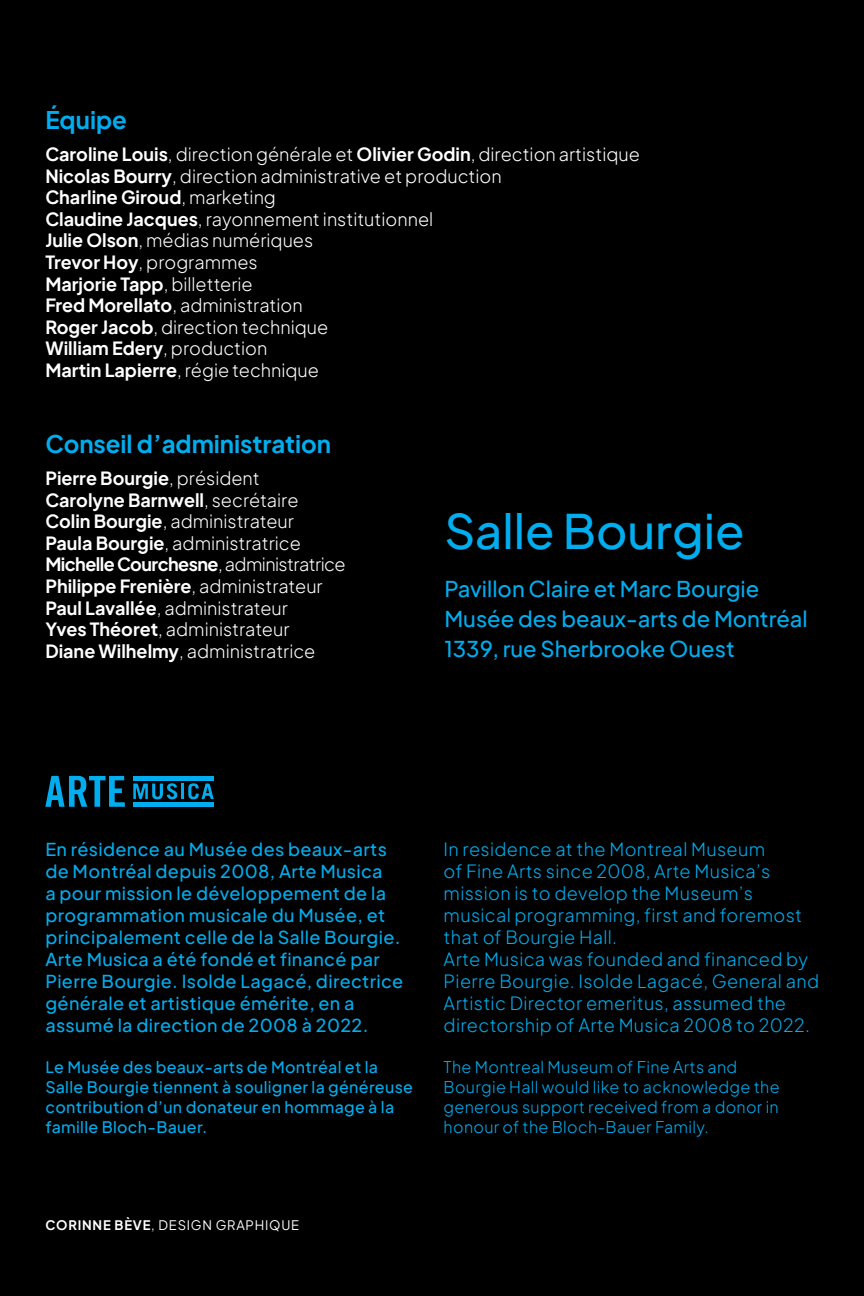
<style>
.page{position:relative;width:864px;height:1296px;background:#000001}
.page>*{position:absolute;margin:0;border:0;box-sizing:border-box;transform-origin:0 0}
.t1{font:500 48px "Plus Jakarta Sans";color:#00aeef}
.t2{font:700 24px "Plus Jakarta Sans";color:#00aeef}
.t3{font:500 22px/30px "Plus Jakarta Sans";color:#00aeef}
.t4{font:300 18px/21.6px "Plus Jakarta Sans";color:#fff}
.t5{font:500 18px/22px "Plus Jakarta Sans";letter-spacing:.02em;color:#00aeef}
.t6{font:300 18px/22px "Plus Jakarta Sans";letter-spacing:.02em;color:#00aeef}
.t7{font:500 16px/20px "Plus Jakarta Sans";letter-spacing:.02em;color:#00aeef}
.t8{font:300 16px/20px "Plus Jakarta Sans";letter-spacing:.02em;color:#00aeef}
.t9{font:13px "Plus Jakarta Sans";letter-spacing:.06em;color:#fff}
.s1{font-weight:700}
</style>
<div class="page">
<hr style="left:133px;top:776px;width:81px;height:4px;background:#00aeef">
<div style="left:133px;top:802px;width:81px;height:5px;background:#00aeef"></div>
<svg style="left:45px;top:776px;width:80px;height:31px"></svg>
<svg style="left:133px;top:783px;width:45px;height:17px"></svg>
<svg style="left:188px;top:783px;width:26px;height:17px"></svg>
<hr style="left:181px;top:784px;width:3px;height:15px;background:#00aeef">
<h2 class="t2" style="left:45px;top:100px;width:83px">Équipe</h2>
<p class="t4" style="left:45px;top:142px;width:596px"><span class="s1">Caroline Louis</span>, direction générale et <span class="s1">Olivier Godin</span>, direction artistique <span class="s1">Nicolas Bourry</span>, direction administrative et production<br><span class="s1">Charline Giroud</span>, marketing<br><span class="s1">Claudine Jacques</span>, rayonnement institutionnel<br><span class="s1">Julie Olson</span>, médias numériques<br><span class="s1">Trevor Hoy</span>, programmes<br><span class="s1">Marjorie Tapp</span>, billetterie<br><span class="s1">Fred Morellato</span>, administration<br><span class="s1">Roger Jacob</span>, direction technique<br><span class="s1">William Edery</span>, production<br><span class="s1">Martin Lapierre</span>, régie technique</p>
<h2 class="t2" style="left:45px;top:424px;width:287px">Conseil d’administration</h2>
<p class="t4" style="left:45px;top:466px;width:302px"><span class="s1">Pierre Bourgie</span>, président<br><span class="s1">Carolyne Barnwell</span>, secrétaire <span class="s1">Colin Bourgie</span>, administrateur<br><span class="s1">Paula Bourgie</span>, administratrice <span class="s1">Michelle Courchesne</span>, administratrice <span class="s1">Philippe Frenière</span>, administrateur <span class="s1">Paul Lavallée</span>, administrateur<br><span class="s1">Yves Théoret</span>, administrateur<br><span class="s1">Diane Wilhelmy</span>, administratrice</p>
<h1 class="t1" style="left:444px;top:492px;width:302px">Salle Bourgie</h1>
<p class="t3" style="left:444px;top:573px;width:365px">Pavillon Claire et Marc Bourgie<br>Musée des beaux-arts de Montréal<br>1339, rue Sherbrooke Ouest</p>
<p class="t5" style="left:45px;top:838px;width:359px">En résidence au Musée des beaux-arts de Montréal depuis 2008, Arte Musica<br>a pour mission le développement de la programmation musicale du Musée, et principalement celle de la Salle Bourgie.<br>Arte Musica a été fondé et financé par Pierre Bourgie. Isolde Lagacé, directrice générale et artistique émérite, en a assumé la direction de 2008 à 2022.</p>
<p class="t7" style="left:45px;top:1057px;width:369px">Le Musée des beaux-arts de Montréal et la Salle Bourgie tiennent à souligner la généreuse contribution d’un donateur en hommage à la famille Bloch-Bauer.</p>
<p class="t6" style="left:444px;top:838px;width:377px">In residence at the Montreal Museum<br>of Fine Arts since 2008, Arte Musica’s mission is to develop the Museum’s musical programming, first and foremost that of Bourgie Hall.<br>Arte Musica was founded and financed by Pierre Bourgie. Isolde Lagacé, General and Artistic Director emeritus, assumed the directorship of Arte Musica 2008 to 2022.</p>
<p class="t8" style="left:444px;top:1057px;width:338px">The Montreal Museum of Fine Arts and Bourgie Hall would like to acknowledge the generous support received from a donor in honour of the Bloch-Bauer Family.</p>
<p class="t9" style="left:45px;top:1215px;width:255px"><span class="s1">CORINNE BÈVE</span>, DESIGN GRAPHIQUE</p>
</div>
